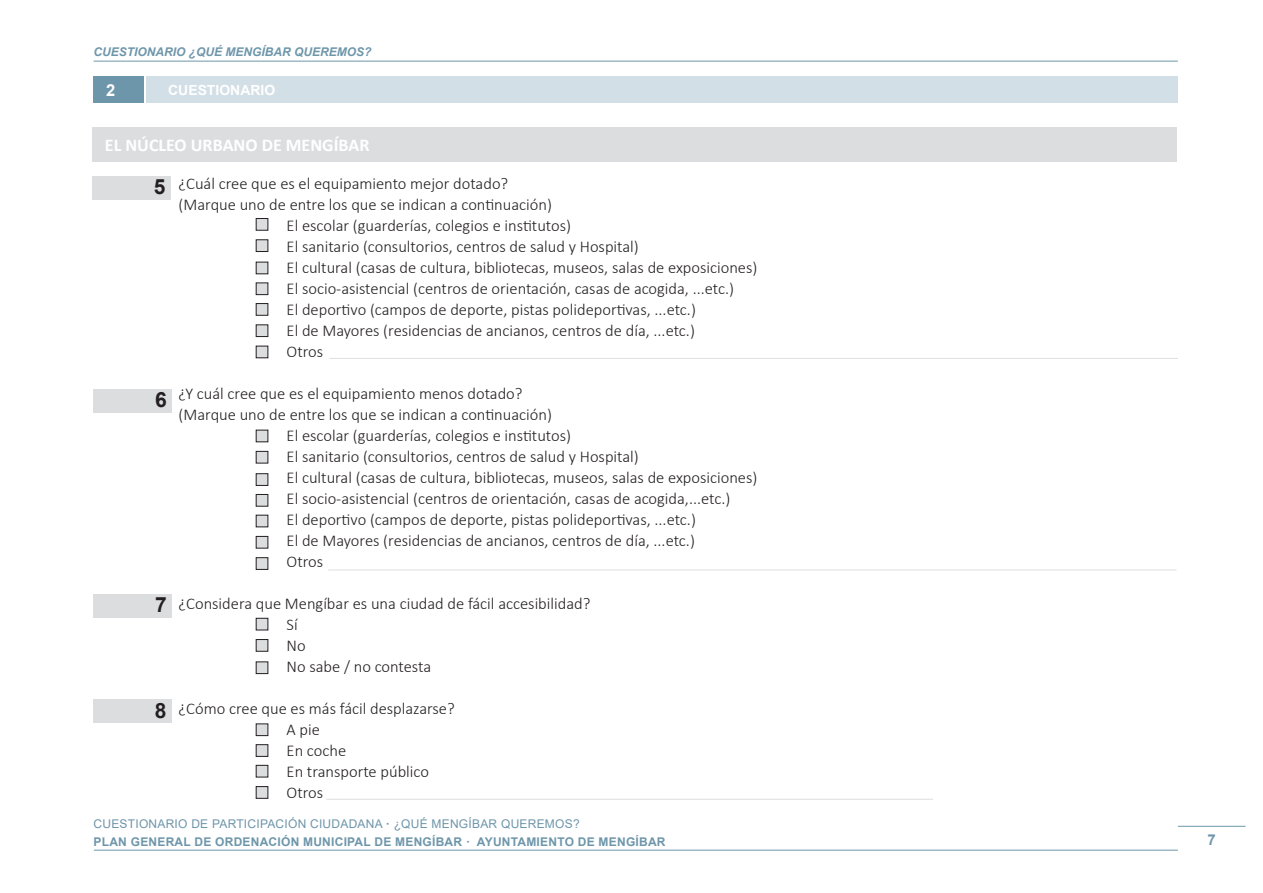
<style>
.page{position:relative;width:1263px;height:893px;background:#fff}
.page>*{position:absolute;margin:0;border:0;box-sizing:border-box;transform-origin:0 0}
.t1{font:700 21px "Arial";color:#231f20}
.t2{font:700 18px "Calibri";color:#fff}
.t3{font:300 16.5px "Calibri";color:#231f20}
.Titulo_1{font:700 16.5px "Arial";color:#fff}
.t4{font:700 15px "Arial";color:#6e96aa}
.Titulo_1-2{font:700 13.95px "Arial";color:#fff}
.t5{font:700 12px/18px "Arial";letter-spacing:.02em;color:#6e96aa}
.t6{font:italic 700 12px "Arial";color:#6e96aa}
.s1{font-weight:400}
</style>
<div class="page">
<hr style="left:94px;top:850px;width:1084px;height:1px;background:#6e96aa">
<hr style="left:1178px;top:826px;width:67px;height:1px;background:#6e96aa">
<hr style="left:94px;top:61px;width:1084px;height:1px;background:#6e96aa">
<div style="left:147px;top:77px;width:1031px;height:26px;background:#d3dfe6"></div>
<div style="left:94px;top:77px;width:50px;height:26px;background:#6e96aa"></div>
<div style="left:92px;top:128px;width:1084px;height:34px;background:#dcdddf"></div>
<hr style="left:326px;top:799px;width:607px;height:1px;background:#231f20">
<div style="left:256px;top:218px;width:12px;height:12px;background:#dcdddf"></div>
<div style="left:256px;top:218px;width:12px;height:12px;border:1px solid #231f20"></div>
<div style="left:256px;top:430px;width:12px;height:12px;background:#dcdddf"></div>
<div style="left:256px;top:618px;width:12px;height:12px;background:#dcdddf"></div>
<div style="left:256px;top:618px;width:12px;height:12px;border:1px solid #231f20"></div>
<div style="left:256px;top:304px;width:12px;height:11px;background:#dcdddf"></div>
<div style="left:256px;top:303px;width:12px;height:12px;border:1px solid #231f20"></div>
<div style="left:256px;top:515px;width:12px;height:12px;background:#dcdddf"></div>
<div style="left:256px;top:765px;width:12px;height:12px;background:#dcdddf"></div>
<div style="left:256px;top:765px;width:12px;height:12px;border:1px solid #231f20"></div>
<div style="left:256px;top:240px;width:12px;height:11px;background:#dcdddf"></div>
<div style="left:256px;top:240px;width:12px;height:12px;border:1px solid #231f20"></div>
<div style="left:256px;top:451px;width:12px;height:12px;background:#dcdddf"></div>
<div style="left:256px;top:451px;width:12px;height:12px;border:1px solid #231f20"></div>
<div style="left:256px;top:639px;width:12px;height:12px;background:#dcdddf"></div>
<div style="left:256px;top:639px;width:12px;height:12px;border:1px solid #231f20"></div>
<div style="left:256px;top:325px;width:12px;height:12px;background:#dcdddf"></div>
<div style="left:256px;top:325px;width:12px;height:12px;border:1px solid #231f20"></div>
<div style="left:256px;top:536px;width:12px;height:12px;background:#dcdddf"></div>
<div style="left:256px;top:536px;width:12px;height:12px;border:1px solid #231f20"></div>
<div style="left:256px;top:787px;width:12px;height:11px;background:#dcdddf"></div>
<div style="left:256px;top:786px;width:12px;height:12px;border:1px solid #231f20"></div>
<div style="left:256px;top:262px;width:12px;height:12px;background:#dcdddf"></div>
<div style="left:256px;top:474px;width:12px;height:11px;background:#dcdddf"></div>
<div style="left:256px;top:473px;width:12px;height:13px;border:1px solid #231f20"></div>
<div style="left:256px;top:724px;width:12px;height:12px;background:#dcdddf"></div>
<div style="left:256px;top:724px;width:12px;height:12px;border:1px solid #231f20"></div>
<div style="left:256px;top:662px;width:12px;height:12px;background:#dcdddf"></div>
<div style="left:256px;top:662px;width:12px;height:12px;border:1px solid #231f20"></div>
<div style="left:256px;top:346px;width:12px;height:12px;background:#dcdddf"></div>
<div style="left:256px;top:558px;width:12px;height:11px;background:#dcdddf"></div>
<div style="left:256px;top:557px;width:12px;height:13px;border:1px solid #231f20"></div>
<div style="left:256px;top:283px;width:12px;height:12px;background:#dcdddf"></div>
<div style="left:256px;top:283px;width:12px;height:12px;border:1px solid #231f20"></div>
<div style="left:256px;top:494px;width:12px;height:12px;background:#dcdddf"></div>
<div style="left:256px;top:494px;width:12px;height:12px;border:1px solid #231f20"></div>
<div style="left:256px;top:745px;width:12px;height:11px;background:#dcdddf"></div>
<div style="left:256px;top:744px;width:12px;height:13px;border:1px solid #231f20"></div>
<hr style="left:330px;top:358px;width:848px;height:1px;background:#231f20">
<div style="left:92px;top:176px;width:79px;height:23px;background:#dcdddf"></div>
<hr style="left:328px;top:570px;width:848px;height:1px;background:#231f20">
<div style="left:94px;top:389px;width:78px;height:23px;background:#dcdddf"></div>
<div style="left:94px;top:594px;width:78px;height:23px;background:#dcdddf"></div>
<div style="left:93px;top:700px;width:79px;height:23px;background:#dcdddf"></div>
<p class="t6" style="left:94px;top:44px;width:280px">CUESTIONARIO ¿QUÉ MENGÍBAR QUEREMOS?</p>
<p class="Titulo_1" style="left:106px;top:79px;width:11px">2</p>
<p class="Titulo_1-2" style="left:168px;top:80px;width:109px">CUESTIONARIO</p>
<p class="t2" style="left:105px;top:133px;width:266px">EL NÚCLEO URBANO DE MENGÍBAR</p>
<p class="t3" style="left:179px;top:173px;width:331px">¿Cuál cree que es el equipamiento mejor dotado?</p>
<p class="t3" style="left:179px;top:194px;width:375px">(Marque uno de entre los que se indican a continuación)</p>
<p class="t3" style="left:287px;top:215px;width:286px">El escolar (guarderías, colegios e institutos)</p>
<p class="t3" style="left:287px;top:236px;width:354px">El sanitario (consultorios, centros de salud y Hospital)</p>
<p class="t3" style="left:287px;top:257px;width:472px">El cultural (casas de cultura, bibliotecas, museos, salas de exposiciones)</p>
<p class="t3" style="left:287px;top:278px;width:449px">El socio-asistencial (centros de orientación, casas de acogida, ...etc.)</p>
<p class="t3" style="left:287px;top:299px;width:411px">El deportivo (campos de deporte, pistas polideportivas, ...etc.)</p>
<p class="t3" style="left:287px;top:320px;width:410px">El de Mayores (residencias de ancianos, centros de día, ...etc.)</p>
<p class="t3" style="left:287px;top:341px;width:38px">Otros</p>
<p class="t3" style="left:179px;top:383px;width:345px">¿Y cuál cree que es el equipamiento menos dotado?</p>
<p class="t3" style="left:179px;top:404px;width:375px">(Marque uno de entre los que se indican a continuación)</p>
<p class="t3" style="left:287px;top:425px;width:286px">El escolar (guarderías, colegios e institutos)</p>
<p class="t3" style="left:287px;top:446px;width:354px">El sanitario (consultorios, centros de salud y Hospital)</p>
<p class="t3" style="left:287px;top:467px;width:472px">El cultural (casas de cultura, bibliotecas, museos, salas de exposiciones)</p>
<p class="t3" style="left:287px;top:488px;width:445px">El socio-asistencial (centros de orientación, casas de acogida,...etc.)</p>
<p class="t3" style="left:287px;top:509px;width:411px">El deportivo (campos de deporte, pistas polideportivas, ...etc.)</p>
<p class="t3" style="left:287px;top:530px;width:410px">El de Mayores (residencias de ancianos, centros de día, ...etc.)</p>
<p class="t3" style="left:287px;top:551px;width:38px">Otros</p>
<p class="t3" style="left:179px;top:593px;width:413px">¿Considera que Mengíbar es una ciudad de fácil accesibilidad?</p>
<p class="t3" style="left:287px;top:614px;width:13px">Sí</p>
<p class="t3" style="left:287px;top:635px;width:21px">No</p>
<p class="t3" style="left:287px;top:656px;width:146px">No sabe / no contesta</p>
<p class="t3" style="left:179px;top:698px;width:278px">¿Cómo cree que es más fácil desplazarse?</p>
<p class="t3" style="left:287px;top:719px;width:35px">A pie</p>
<p class="t3" style="left:287px;top:740px;width:61px">En coche</p>
<p class="t3" style="left:287px;top:761px;width:144px">En transporte público</p>
<p class="t3" style="left:287px;top:782px;width:38px">Otros</p>
<p class="t1" style="left:154px;top:172px;width:13px">5</p>
<p class="t1" style="left:155px;top:385px;width:13px">6</p>
<p class="t1" style="left:155px;top:590px;width:13px">7</p>
<p class="t1" style="left:155px;top:695px;width:13px">8</p>
<p class="t5" style="left:94px;top:815px;width:574px"><span class="s1">CUESTIONARIO DE PARTICIPACIÓN CIUDADANA</span> · <span class="s1">¿QUÉ MENGÍBAR QUEREMOS?<br></span>PLAN GENERAL DE ORDENACIÓN MUNICIPAL DE MENGÍBAR · AYUNTAMIENTO DE MENGÍBAR</p>
<p class="t4" style="left:1207px;top:829px;width:10px">7</p>
</div>
